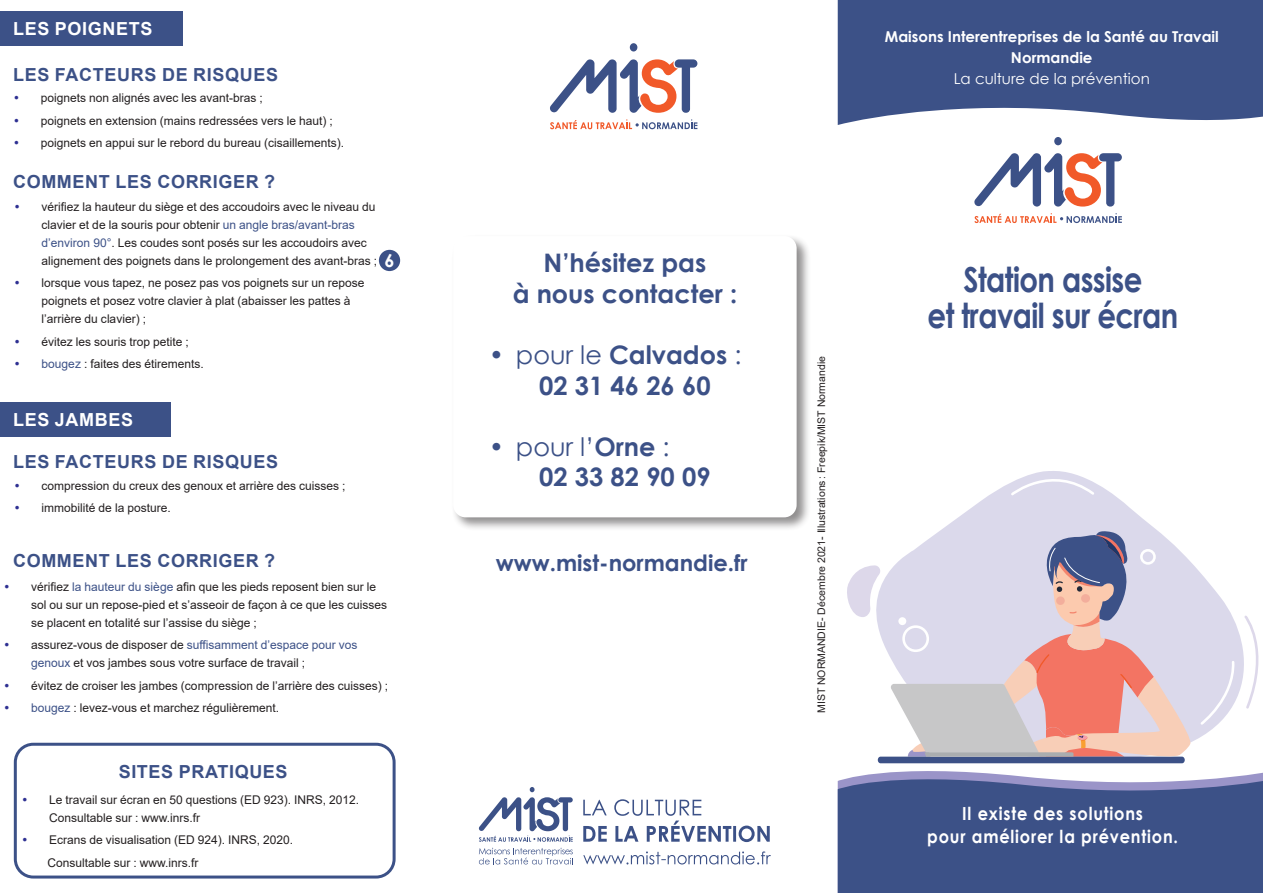
<style>
.page{position:relative;width:1263px;height:893px;background:#fff}
.page>*{position:absolute;margin:0;border:0;box-sizing:border-box;transform-origin:0 0}
.t1{font:700 34.5px "Century Gothic";letter-spacing:-.02em;color:#3c5187;scale:.84 1}
.t2{font:700 25.5px/30.6px "Century Gothic";color:#3c5187;text-align:center}
.t3{font:25.5px "Century Gothic";color:#3c5187}
.t4{font:700 22.5px "Century Gothic";color:#3c5187}
.t5{font:700 18px "Arial";letter-spacing:.035em;color:#3c5187}
.t6{font:700 18px "Century Gothic";letter-spacing:.05em;color:#fff;scale:.9 1}
.t7{font:700 18px "Arial";letter-spacing:.035em;color:#fff}
.t8{font:700 18px "Century Gothic";letter-spacing:.05em;color:#fff}
.t9{font:700 15px "Century Gothic";color:#fff}
.t10{font:15px "Century Gothic";color:#fff}
.liste_à_puces{font:12px/18px "Arial";color:#231f20}
.t11{font:10.5px "Arial";color:#231f20}
.s1{color:#3c5187}
.s2{font-weight:700}
</style>
<div class="page">
<svg style="left:879px;top:763px;width:304px;height:1px"></svg>
<div style="left:0;top:12px;width:182px;height:34px;background:#3c5187"></div>
<div style="left:0;top:402px;width:170px;height:34px;background:#3c5187"></div>
<div style="left:630px;top:43px;width:7px;height:9px;background:#3c5187;border-radius:50%"></div>
<svg style="left:550px;top:59px;width:147px;height:54px"></svg>
<svg style="left:550px;top:119px;width:147px;height:10px"></svg>
<svg style="left:838px;top:0;width:425px;height:125px;background:#4c5f91"></svg>
<svg style="left:838px;top:771px;width:425px;height:122px;background:#4b5e91"></svg>
<div style="left:1054px;top:137px;width:8px;height:8px;background:#3c5187;border-radius:50%"></div>
<svg style="left:974px;top:153px;width:148px;height:54px"></svg>
<svg style="left:974px;top:213px;width:148px;height:10px"></svg>
<svg style="left:940px;top:483px;width:303px;height:258px"></svg>
<svg style="left:1243px;top:615px;width:15px;height:94px"></svg>
<svg style="left:1010px;top:471px;width:86px;height:26px"></svg>
<svg style="left:1199px;top:659px;width:36px;height:67px"></svg>
<svg style="left:847px;top:531px;width:346px;height:232px;background:#d8c5ce"></svg>
<svg style="left:479px;top:848px;width:94px;height:16px"></svg>
<svg style="left:478px;top:787px;width:95px;height:55px"></svg>
<svg style="left:583px;top:799px;width:187px;height:43px"></svg>
<svg style="left:583px;top:851px;width:188px;height:13px"></svg>
<div style="left:451px;top:234px;width:360px;height:297px;background:#231f20;opacity:.5"></div>
<div style="left:453px;top:236px;width:344px;height:281px;background:#fff;border-radius:12px"></div>
<div style="left:14px;top:743px;width:382px;height:135px;border:3px solid #3c5187;border-radius:18px"></div>
<div style="left:379px;top:250px;width:21px;height:21px;background:#3c5187;border-radius:50%"></div>
<p class="t7" style="left:13px;top:16px;width:141px">LES POIGNETS</p>
<p class="t5" style="left:13px;top:62px;width:267px">LES FACTEURS DE RISQUES</p>
<p class="liste_à_puces" style="left:41px;top:89px;width:224px">poignets non alignés avec les avant-bras ;</p>
<p class="liste_à_puces" style="left:41px;top:111px;width:294px">poignets en extension (mains redressées vers le haut) ;</p>
<p class="liste_à_puces" style="left:41px;top:134px;width:305px">poignets en appui sur le rebord du bureau (cisaillements).</p>
<p class="t5" style="left:13px;top:169px;width:264px">COMMENT LES CORRIGER ?</p>
<p class="liste_à_puces" style="left:42px;top:198px;width:337px">vérifiez la hauteur du siège et des accoudoirs avec le niveau du clavier et de la souris pour obtenir <span class="s1">un angle bras/avant-bras d’environ 90°</span>. Les coudes sont posés sur les accoudoirs avec alignement des poignets dans le prolongement des avant-bras ;</p>
<p class="liste_à_puces" style="left:42px;top:274px;width:324px">lorsque vous tapez, ne posez pas vos poignets sur un repose poignets et posez votre clavier à plat (abaisser les pattes à l’arrière du clavier) ;</p>
<p class="liste_à_puces" style="left:42px;top:332px;width:149px">évitez les souris trop petite ;</p>
<p class="liste_à_puces" style="left:42px;top:355px;width:164px"><span class="s1">bougez</span> : faites des étirements.</p>
<p class="t8" style="left:384px;top:247px;width:12px">6</p>
<p class="t7" style="left:13px;top:407px;width:122px">LES JAMBES</p>
<p class="t5" style="left:13px;top:449px;width:267px">LES FACTEURS DE RISQUES</p>
<p class="liste_à_puces" style="left:42px;top:476px;width:305px">compression du creux des genoux et arrière des cuisses ;</p>
<p class="liste_à_puces" style="left:42px;top:498px;width:131px">immobilité de la posture.</p>
<p class="t5" style="left:13px;top:548px;width:264px">COMMENT LES CORRIGER ?</p>
<p class="liste_à_puces" style="left:31px;top:578px;width:357px">vérifiez <span class="s1">la hauteur du siège</span> afin que les pieds reposent bien sur le sol ou sur un repose-pied et s’asseoir de façon à ce que les cuisses se placent en totalité sur l’assise du siège ;</p>
<p class="liste_à_puces" style="left:31px;top:636px;width:328px">assurez-vous de disposer de <span class="s1">suffisamment d’espace pour vos genoux</span> et vos jambes sous votre surface de travail ;</p>
<p class="liste_à_puces" style="left:31px;top:676px;width:358px">évitez de croiser les jambes (compression de l’arrière des cuisses) ;</p>
<p class="liste_à_puces" style="left:31px;top:698px;width:249px"><span class="s1">bougez</span> : levez-vous et marchez régulièrement.</p>
<p class="t5" style="left:119px;top:759px;width:170px">SITES PRATIQUES</p>
<p class="liste_à_puces" style="left:49px;top:791px;width:312px">Le travail sur écran en 50 questions (ED 923). INRS, 2012.<br>Consultable sur : www.inrs.fr</p>
<p class="liste_à_puces" style="left:49px;top:831px;width:246px">Ecrans de visualisation (ED 924). INRS, 2020.</p>
<p class="liste_à_puces" style="left:48px;top:853px;width:153px">Consultable sur : www.inrs.fr</p>
<p class="t2" style="left:513px;top:246px;width:226px">N’hésitez pas<br>à nous contacter :</p>
<p class="t3" style="left:489px;top:337px;width:254px">• pour le <span class="s2">Calvados</span> :</p>
<p class="t2" style="left:539px;top:369px;width:173px">02 31 46 26 60</p>
<p class="t3" style="left:489px;top:429px;width:182px">• pour l’<span class="s2">Orne</span> :</p>
<p class="t2" style="left:539px;top:461px;width:173px">02 33 82 90 09</p>
<p class="t4" style="left:496px;top:545px;width:254px">www.mist-normandie.fr</p>
<p class="t9" style="left:885px;top:25px;width:335px">Maisons Interentreprises de la Santé au Travail</p>
<p class="t9" style="left:1011px;top:46px;width:83px">Normandie</p>
<p class="t10" style="left:954px;top:68px;width:198px">La culture de la prévention</p>
<p class="t11" style="left:814px;top:713px;width:358px;rotate:-90deg">MIST NORMANDIE- Décembre 2021- Illustrations : Freepik/MIST Normandie</p>
<p class="t1" style="left:963px;top:254px;width:215px">Station assise</p>
<p class="t1" style="left:928px;top:290px;width:300px">et travail sur écran</p>
<p class="t6" style="left:962px;top:800px;width:202px">Il existe des solutions</p>
<p class="t6" style="left:927px;top:823px;width:280px">pour améliorer la prévention.</p>
</div>
